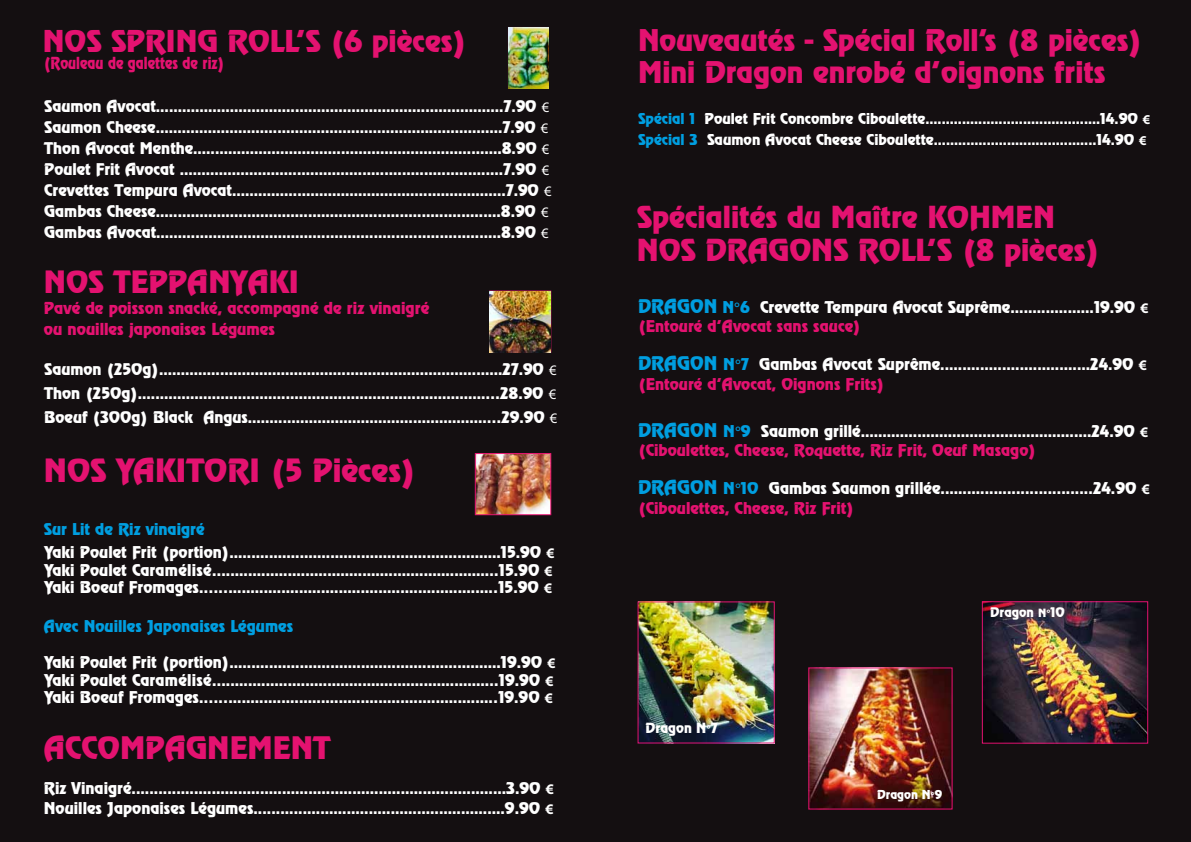
<style>
.page{position:relative;width:1191px;height:842px;background:#140f11}
.page>*{position:absolute;margin:0;border:0;box-sizing:border-box;transform-origin:0 0}
.t1{font:28.9px "Revue";color:#e41270}
.t2{font:28px "Revue";color:#e41270}
.t3{font:27.7px "Revue";color:#e41270}
.t4{font:27.4px/32.9px "Revue";color:#e41270}
.t5{font:27.2px "Revue";color:#e41270}
.t6{font:27px/32.4px "Revue";color:#e41270}
.t7{font:15px "Revue";color:#e41270;scale:.86 1}
.t8{font:14.9px/21px "Revue";color:#e41270}
.t9{font:14.7px/17.6px "Revue";color:#fff}
.t10{font:14.7px "Revue";color:#009ee0}
.t11{font:14.6px/21px "Revue";color:#fff}
.t12{font:13.5px/21px "Revue";color:#fff}
.t13{font:12.7px "Revue";color:#fff}
.t14{font:12px "Revue";color:#fff}
.t15{font:11.1px "Revue";color:#fff}
.s1{font-family:"Myriad Pro"}
.s2{font-family:"Myriad Pro";font-weight:700}
.s3{color:#009ee0}
.s4{font-size:17px;color:#009ee0}
.s5{font-family:"Bell Gothic Std";font-weight:900;color:#009ee0}
.s6{color:#e41270}
.s7{font-family:"Rockwell";font-weight:700;font-stretch:condensed;font-size:10.9px}
.s8{font-size:10.3px}
.s9{font-family:"Rockwell";font-weight:700;font-stretch:condensed;font-size:10.3px}
.s10{font-family:"Rockwell";font-weight:700;font-stretch:condensed;font-size:9.6px}
</style>
<div class="page">
<img style="left:477px;top:455px;width:72px;height:58px">
<div style="left:475px;top:453px;width:76px;height:62px;border:1px solid #e41270"></div>
<img style="left:508px;top:27px;width:40px;height:61px">
<img style="left:489px;top:291px;width:62px;height:61px">
<img style="left:983px;top:603px;width:163px;height:139px">
<div style="left:981px;top:601px;width:167px;height:143px;border:1px solid #e41270"></div>
<img style="left:810px;top:669px;width:140px;height:138px">
<div style="left:808px;top:667px;width:144px;height:142px;border:1px solid #e41270"></div>
<img style="left:639px;top:603px;width:133px;height:138px">
<h3 class="t5" style="left:43px;top:23px;width:425px">NOS SPRING ROLL’S (6 pièces)</h3>
<p class="t7" style="left:44px;top:53px;width:211px">(Rouleau de galettes de riz)</p>
<p class="t11" style="left:44px;top:96px;width:509px">Saumon Avocat................................................................................7.90 <span class="s1">€ </span>Saumon Cheese................................................................................7.90 <span class="s1">€ </span>Thon Avocat Menthe.......................................................................8.90 <span class="s1">€ </span>Poulet Frit Avocat ..........................................................................7.90 <span class="s1">€ </span>Crevettes Tempura Avocat...............................................................7.90 <span class="s1">€ </span>Gambas Cheese...............................................................................8.90 <span class="s1">€ </span>Gambas Avocat...............................................................................8.90 <span class="s1">€</span></p>
<h3 class="t3" style="left:44px;top:263px;width:256px">NOS TEPPANYAKI</h3>
<p class="t8" style="left:44px;top:297px;width:387px">Pavé de poisson snacké, accompagné de riz vinaigré ou nouilles japonaises Légumes</p>
<p class="t11" style="left:44px;top:357px;width:514px;line-height:24px;text-align:justify">Saumon (250g)...............................................................................27.90 <span class="s1">€ </span>Thon (250g)................................................................................…28.90 <span class="s1">€ </span>Boeuf (300g) Black Angus.......................................................…29.90 <span class="s1">€</span></p>
<h1 class="t1" style="left:44px;top:451px;width:374px">NOS YAKITORI (5 Pièces)</h1>
<p class="t10" style="left:44px;top:519px;width:162px">Sur Lit de Riz vinaigré</p>
<p class="t9" style="left:44px;top:543px;width:512px">Yaki Poulet Frit (portion)..............................................................15.90 <span class="s2">€<br></span>Yaki Poulet Caramélisé.................................................................15.90 <span class="s2">€<br></span>Yaki Boeuf Fromages...................................................................15.90 <span class="s2">€</span></p>
<p class="t10" style="left:44px;top:616px;width:251px">Avec Nouilles Japonaises Légumes</p>
<p class="t9" style="left:44px;top:653px;width:512px">Yaki Poulet Frit (portion)..............................................................19.90 <span class="s2">€<br></span>Yaki Poulet Caramélisé.................................................................19.90 <span class="s2">€<br></span>Yaki Boeuf Fromages...................................................................19.90 <span class="s2">€</span></p>
<h2 class="t2" style="left:44px;top:729px;width:288px">ACCOMPAGNEMENT</h2>
<p class="t9" style="left:44px;top:777px;width:511px;line-height:20px">Riz Vinaigré.....................................................................................3.90 <span class="s2">€<br></span>Nouilles Japonaises Légumes.........................................................9.90 <span class="s2">€</span></p>
<h3 class="t6" style="left:638px;top:23px;width:506px">Nouveautés - Spécial Roll’s (8 pièces)<br>Mini Dragon enrobé d’oignons frits</h3>
<p class="t12" style="left:638px;top:108px;width:514px"><span class="s3">Spécial 1</span> Poulet Frit Concombre Ciboulette...........................................14.90 <span class="s2">€<br></span><span class="s3">Spécial 3</span> Saumon Avocat Cheese Ciboulette........................................14.90 <span class="s2">€</span></p>
<h3 class="t4" style="left:637px;top:200px;width:464px">Spécialités du Maître KOHMEN<br>NOS DRAGONS ROLL’S (8 pièces)</h3>
<p class="t9" style="left:638px;top:297px;width:512px;line-height:19.1px"><span class="s4">DRAGON</span> <span class="s3">N</span><span class="s5">°</span><span class="s3">6</span> Crevette Tempura Avocat Suprême...................19.90 <span class="s2">€ </span><span class="s6">(Entouré d’Avocat sans sauce)</span></p>
<p class="t9" style="left:638px;top:355px;width:510px;line-height:19.1px"><span class="s4">DRAGON</span> <span class="s3">N</span><span class="s5">°</span><span class="s3">7</span> Gambas Avocat Suprême..................................24.90 <span class="s2">€ </span><span class="s6">(Entouré d’Avocat, Oignons Frits)</span></p>
<p class="t9" style="left:638px;top:421px;width:512px;line-height:19.1px"><span class="s4">DRAGON</span> <span class="s3">N</span><span class="s5">°</span><span class="s3">9</span> Saumon grillé.....................................................24.90 <span class="s2">€ </span><span class="s6">(Ciboulettes, Cheese, Roquette, Riz Frit, Oeuf Masago)</span></p>
<p class="t9" style="left:638px;top:479px;width:513px;line-height:19.1px"><span class="s4">DRAGON</span> <span class="s3">N</span><span class="s5">°</span><span class="s3">10</span> Gambas Saumon grillée..................................24.90 <span class="s2">€ </span><span class="s6">(Ciboulettes, Cheese, Riz Frit)</span></p>
<p class="t13" style="left:645px;top:719px;width:74px">Dragon N<span class="s7">°</span>7</p>
<p class="t14" style="left:990px;top:605px;width:76px">Dragon <span class="s8">N</span><span class="s9">°</span>10</p>
<p class="t15" style="left:877px;top:787px;width:66px">Dragon N<span class="s10">°</span>9</p>
</div>
